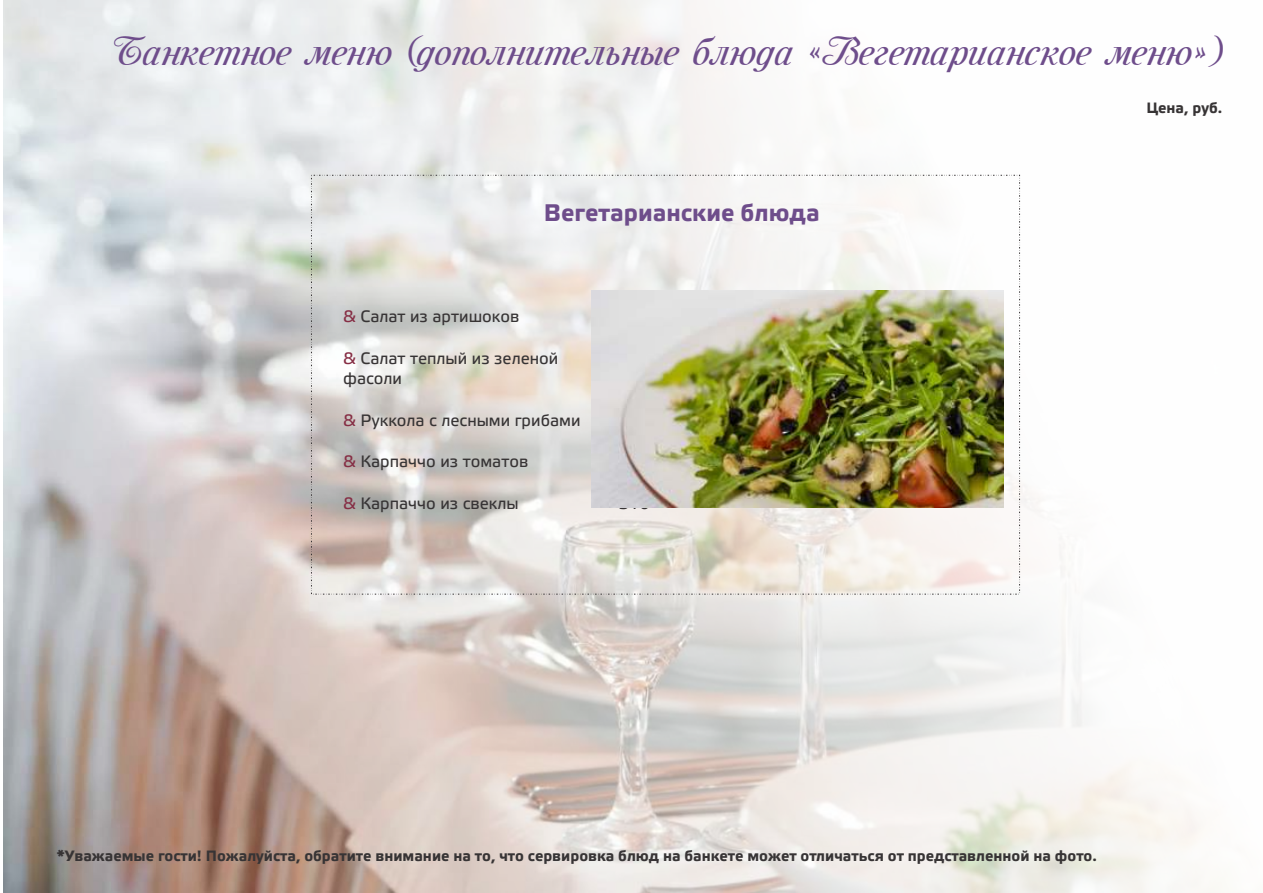
<style>
.page{position:relative;width:1263px;height:893px;background:#fff}
.page>*{position:absolute;margin:0;border:0;box-sizing:border-box;transform-origin:0 0}
.t1{font:500 36px "Mon Amour One";color:#6e4d8b}
.t2{font:24px "Etelka Bol";color:#6e4d8b}
.t3{font:16.5px/20.7px "Etelka Reg";color:#373435}
.t4{font:15px "Etelka Bol";color:#373435}
.s1{color:#862e45}
</style>
<div class="page">
<img style="left:3px;top:0;width:1218px;height:893px">
<img style="left:591px;top:291px;width:413px;height:216px">
<h1 class="t1" style="left:111px;top:31px;width:1112px">Банкетное меню (дополнительные блюда «Вегетарианское меню»)</h1>
<h2 class="t2" style="left:544px;top:203px;width:277px">Вегетарианские блюда</h2>
<p class="t3" style="left:343px;top:308px;width:178px"><span class="s1">&amp;</span> Салат из артишоков</p>
<p class="t3" style="left:343px;top:349px;width:217px"><span class="s1">&amp;</span> Салат теплый из зеленой фасоли</p>
<p class="t3" style="left:343px;top:411px;width:239px"><span class="s1">&amp;</span> Руккола с лесными грибами</p>
<p class="t3" style="left:343px;top:453px;width:187px"><span class="s1">&amp;</span> Карпаччо из томатов</p>
<p class="t3" style="left:343px;top:494px;width:177px"><span class="s1">&amp;</span> Карпаччо из свеклы</p>
<p class="t3" style="left:619px;top:494px;width:32px">310</p>
<p class="t4" style="left:1146px;top:102px;width:77px">Цена, руб.</p>
<p class="t4" style="left:57px;top:850px;width:1041px">*Уважаемые гости! Пожалуйста, обратите внимание на то, что сервировка блюд на банкете может отличаться от представленной на фото.</p>
</div>
